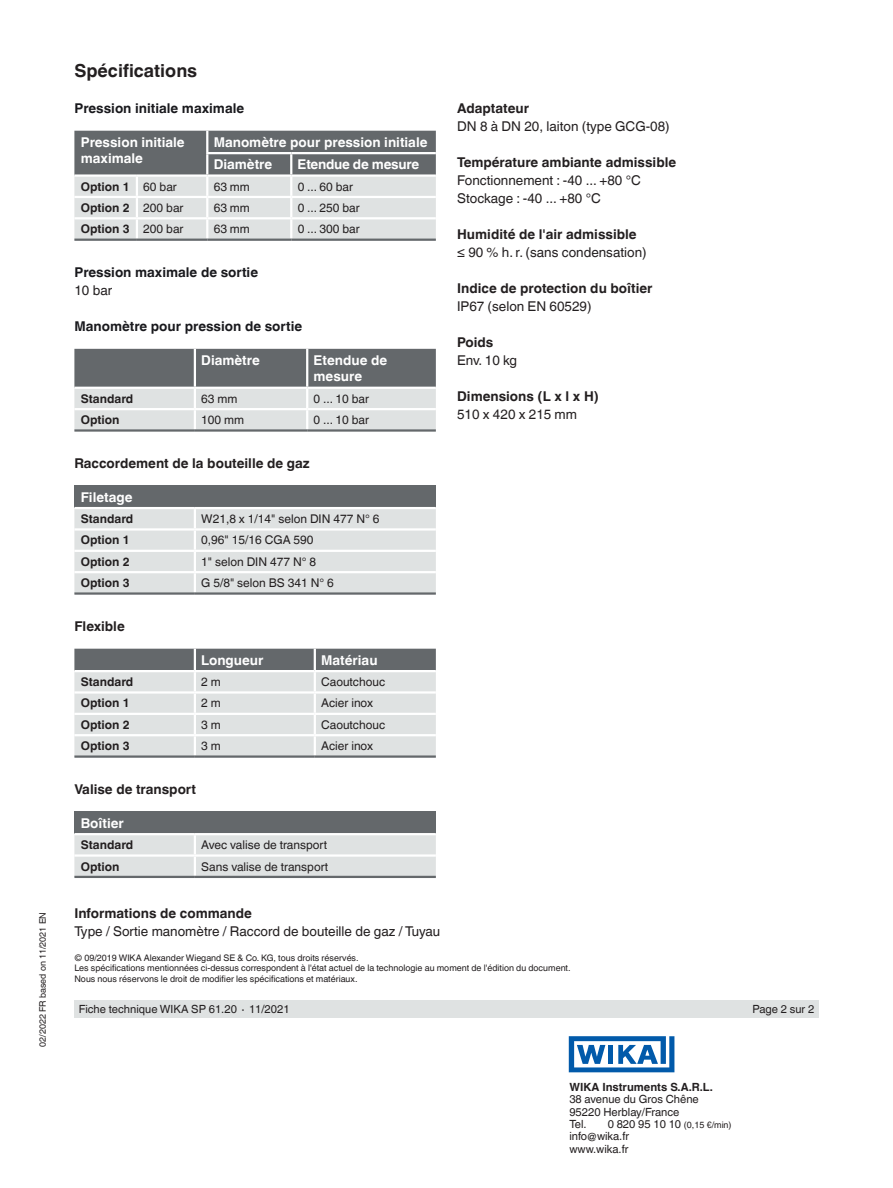
<style>
.page{position:relative;width:893px;height:1188px;background:#fff}
.page>*{position:absolute;margin:0;border:0;box-sizing:border-box;transform-origin:0 0}
.t1{font:700 18px "Helvetica World";color:#231f20}
.t2{font:13.5px/18px "Helvetica World";color:#231f20}
.t3{font:700 13.5px "Helvetica World";color:#231f20}
.t4{font:700 13.5px/16.5px "Helvetica World";color:#fff}
.t5{font:700 13.5px "Helvetica World";color:#19191d}
.t6{font:700 13.5px "Helvetica World";letter-spacing:-.02em;color:#fff}
.t7{font:12px "Helvetica World";color:#231f20}
.t8{font:700 12px "Helvetica World";color:#231f20}
.t9{font:11.25px/12.3px "Helvetica World";color:#231f20}
.t10{font:700 11.25px "Helvetica World";color:#231f20}
.t11{font:9px/10.5px "Helvetica World";color:#231f20}
.s1{font-weight:400}
.s2{font-size:11.25px}
</style>
<div class="page">
<div style="left:74px;top:1000px;width:745px;height:18px;background:#dfe2e2"></div>
<svg style="left:569px;top:1036px;width:105px;height:36px"></svg>
<svg style="left:74px;top:131px;width:362px;height:108px;background:#b0b3b4"></svg>
<hr style="left:74px;top:217px;width:63px;height:2px;background:#fff">
<hr style="left:137px;top:217px;width:70px;height:2px;background:#fff">
<hr style="left:136px;top:219px;width:2px;height:20px;background:#fff">
<hr style="left:207px;top:217px;width:84px;height:2px;background:#fff">
<hr style="left:206px;top:219px;width:2px;height:20px;background:#fff">
<hr style="left:291px;top:217px;width:145px;height:2px;background:#fff">
<hr style="left:290px;top:219px;width:2px;height:20px;background:#fff">
<hr style="left:74px;top:239px;width:63px;height:2px;background:#64686b">
<hr style="left:137px;top:239px;width:70px;height:2px;background:#64686b">
<hr style="left:207px;top:239px;width:84px;height:2px;background:#64686b">
<hr style="left:291px;top:239px;width:145px;height:2px;background:#64686b">
<svg style="left:74px;top:349px;width:362px;height:80px;background:#a8abac"></svg>
<hr style="left:74px;top:429px;width:121px;height:3px;background:#64686b">
<hr style="left:195px;top:429px;width:112px;height:3px;background:#64686b">
<hr style="left:307px;top:429px;width:129px;height:3px;background:#64686b">
<div style="left:74px;top:486px;width:362px;height:22px;background:#64686b"></div>
<hr style="left:74px;top:507px;width:121px;height:2px;background:#fff">
<hr style="left:195px;top:507px;width:241px;height:2px;background:#fff">
<svg style="left:74px;top:509px;width:362px;height:83px;background:#e1e4e4"></svg>
<hr style="left:74px;top:592px;width:121px;height:3px;background:#64686b">
<hr style="left:195px;top:592px;width:241px;height:3px;background:#64686b">
<svg style="left:74px;top:649px;width:362px;height:106px;background:#cacccd"></svg>
<hr style="left:74px;top:755px;width:121px;height:3px;background:#64686b">
<hr style="left:195px;top:755px;width:120px;height:3px;background:#64686b">
<hr style="left:315px;top:755px;width:121px;height:3px;background:#64686b">
<div style="left:74px;top:812px;width:362px;height:22px;background:#64686b"></div>
<hr style="left:74px;top:833px;width:121px;height:2px;background:#fff">
<hr style="left:195px;top:833px;width:241px;height:2px;background:#fff">
<svg style="left:74px;top:835px;width:362px;height:41px;background:#e0e3e3"></svg>
<hr style="left:74px;top:876px;width:121px;height:2px;background:#64686b">
<hr style="left:195px;top:876px;width:241px;height:2px;background:#64686b">
<p class="t11" style="left:37px;top:1047px;width:136px;rotate:-90deg">02/2022 FR based on 11/2021 EN</p>
<h1 class="t1" style="left:74px;top:60px;width:124px">Spécifications</h1>
<h2 class="t5" style="left:74px;top:100px;width:171px">Pression initiale maximale</h2>
<h2 class="t4" style="left:81px;top:134px;width:105px">Pression initiale maximale</h2>
<h2 class="t4" style="left:214px;top:131px;width:215px;line-height:22.5px">Manomètre pour pression initiale<br>Diamètre</h2>
<h2 class="t6" style="left:298px;top:157px;width:123px">Etendue de mesure</h2>
<h3 class="t8" style="left:81px;top:179px;width:98px">Option 1 <span class="s1">60 bar</span></h3>
<h3 class="t7" style="left:214px;top:179px;width:38px">63 mm</h3>
<h3 class="t7" style="left:298px;top:179px;width:57px">0 ... 60 bar</h3>
<h3 class="t8" style="left:81px;top:201px;width:104px">Option 2 <span class="s1">200 bar</span></h3>
<h3 class="t7" style="left:214px;top:201px;width:38px">63 mm</h3>
<h3 class="t7" style="left:298px;top:201px;width:64px">0 ... 250 bar</h3>
<h3 class="t8" style="left:81px;top:222px;width:104px">Option 3 <span class="s1">200 bar</span></h3>
<h3 class="t7" style="left:214px;top:222px;width:38px">63 mm</h3>
<h3 class="t7" style="left:298px;top:222px;width:64px">0 ... 300 bar</h3>
<h2 class="t5" style="left:74px;top:264px;width:185px">Pression maximale de sortie</h2>
<h2 class="t2" style="left:74px;top:281px;width:39px">10 bar</h2>
<h2 class="t5" style="left:74px;top:318px;width:229px">Manomètre pour pression de sortie</h2>
<h2 class="t4" style="left:201px;top:352px;width:60px">Diamètre</h2>
<h2 class="t4" style="left:314px;top:352px;width:75px">Etendue de mesure</h2>
<h3 class="t8" style="left:81px;top:392px;width:54px">Standard</h3>
<h3 class="t7" style="left:201px;top:392px;width:38px">63 mm</h3>
<h3 class="t7" style="left:314px;top:392px;width:57px">0 ... 10 bar</h3>
<h3 class="t8" style="left:81px;top:413px;width:40px">Option</h3>
<h3 class="t7" style="left:201px;top:413px;width:44px">100 mm</h3>
<h3 class="t7" style="left:314px;top:413px;width:57px">0 ... 10 bar</h3>
<h2 class="t3" style="left:74px;top:455px;width:237px">Raccordement de la bouteille de gaz</h2>
<h2 class="t4" style="left:81px;top:489px;width:53px">Filetage</h2>
<h3 class="t8" style="left:81px;top:512px;width:54px">Standard</h3>
<h3 class="t7" style="left:201px;top:512px;width:180px">W21,8 x 1/14" selon DIN 477 N° 6</h3>
<h3 class="t8" style="left:81px;top:533px;width:50px">Option 1</h3>
<h3 class="t7" style="left:201px;top:533px;width:114px">0,96" 15/16 CGA 590</h3>
<h3 class="t8" style="left:81px;top:555px;width:50px">Option 2</h3>
<h3 class="t7" style="left:201px;top:555px;width:116px">1" selon DIN 477 N° 8</h3>
<h3 class="t8" style="left:81px;top:576px;width:50px">Option 3</h3>
<h3 class="t7" style="left:201px;top:576px;width:134px">G 5/8" selon BS 341 N° 6</h3>
<h2 class="t3" style="left:74px;top:618px;width:52px">Flexible</h2>
<h2 class="t4" style="left:201px;top:652px;width:64px">Longueur</h2>
<h2 class="t4" style="left:321px;top:652px;width:58px">Matériau</h2>
<h3 class="t8" style="left:81px;top:675px;width:54px">Standard</h3>
<h3 class="t7" style="left:201px;top:675px;width:21px">2 m</h3>
<h3 class="t7" style="left:321px;top:675px;width:65px">Caoutchouc</h3>
<h3 class="t8" style="left:81px;top:696px;width:50px">Option 1</h3>
<h3 class="t7" style="left:201px;top:696px;width:21px">2 m</h3>
<h3 class="t7" style="left:321px;top:696px;width:53px">Acier inox</h3>
<h3 class="t8" style="left:81px;top:718px;width:50px">Option 2</h3>
<h3 class="t7" style="left:201px;top:718px;width:21px">3 m</h3>
<h3 class="t7" style="left:321px;top:718px;width:65px">Caoutchouc</h3>
<h3 class="t8" style="left:81px;top:739px;width:50px">Option 3</h3>
<h3 class="t7" style="left:201px;top:739px;width:21px">3 m</h3>
<h3 class="t7" style="left:321px;top:739px;width:53px">Acier inox</h3>
<h2 class="t3" style="left:74px;top:781px;width:123px">Valise de transport</h2>
<h2 class="t4" style="left:81px;top:815px;width:45px">Boîtier</h2>
<h3 class="t8" style="left:81px;top:838px;width:54px">Standard</h3>
<h3 class="t7" style="left:201px;top:838px;width:127px">Avec valise de transport</h3>
<h3 class="t8" style="left:81px;top:859px;width:40px">Option</h3>
<h3 class="t7" style="left:201px;top:859px;width:128px">Sans valise de transport</h3>
<h2 class="t3" style="left:74px;top:906px;width:179px">Informations de commande</h2>
<h2 class="t2" style="left:74px;top:922px;width:367px">Type / Sortie manomètre / Raccord de bouteille de gaz / Tuyau</h2>
<h2 class="t3" style="left:457px;top:100px;width:73px">Adaptateur</h2>
<h2 class="t2" style="left:457px;top:117px;width:214px">DN 8 à DN 20, laiton (type GCG-08)</h2>
<h2 class="t3" style="left:457px;top:154px;width:221px">Température ambiante admissible</h2>
<h2 class="t2" style="left:457px;top:171px;width:185px">Fonctionnement : -40 ... +80 °C<br>Stockage : -40 ... +80 °C</h2>
<h2 class="t3" style="left:457px;top:226px;width:181px">Humidité de l'air admissible</h2>
<h2 class="t2" style="left:457px;top:243px;width:191px">≤ 90 % h. r. (sans condensation)</h2>
<h2 class="t3" style="left:457px;top:280px;width:197px">Indice de protection du boîtier</h2>
<h2 class="t2" style="left:457px;top:297px;width:136px">IP67 (selon EN 60529)</h2>
<h2 class="t3" style="left:457px;top:334px;width:38px">Poids</h2>
<h2 class="t2" style="left:457px;top:351px;width:62px">Env. 10 kg</h2>
<h2 class="t3" style="left:457px;top:388px;width:143px">Dimensions (L x l x H)</h2>
<h2 class="t2" style="left:457px;top:405px;width:121px">510 x 420 x 215 mm</h2>
<p class="t11" style="left:74px;top:952px;width:498px">© 09/2019 WIKA Alexander Wiegand SE &amp; Co. KG, tous droits réservés.<br>Les spécifications mentionnées ci-dessus correspondent à l'état actuel de la technologie au moment de l'édition du document.<br>Nous nous réservons le droit de modifier les spécifications et matériaux.</p>
<p class="t9" style="left:79px;top:1003px;width:212px">Fiche technique WIKA SP 61.20 ∙ 11/2021</p>
<p class="t9" style="left:753px;top:1003px;width:63px">Page 2 sur 2</p>
<p class="t10" style="left:569px;top:1081px;width:145px">WIKA Instruments S.A.R.L.</p>
<p class="t9" style="left:569px;top:1093px;width:131px">38 avenue du Gros Chêne<br>95220 Herblay/France<br>Tel.</p>
<p class="t11" style="left:608px;top:1120px;width:125px"><span class="s2">0 820 95 10 10</span> (0,15 €/min)</p>
<p class="t9" style="left:569px;top:1130px;width:61px">info@wika.fr www.wika.fr</p>
</div>
